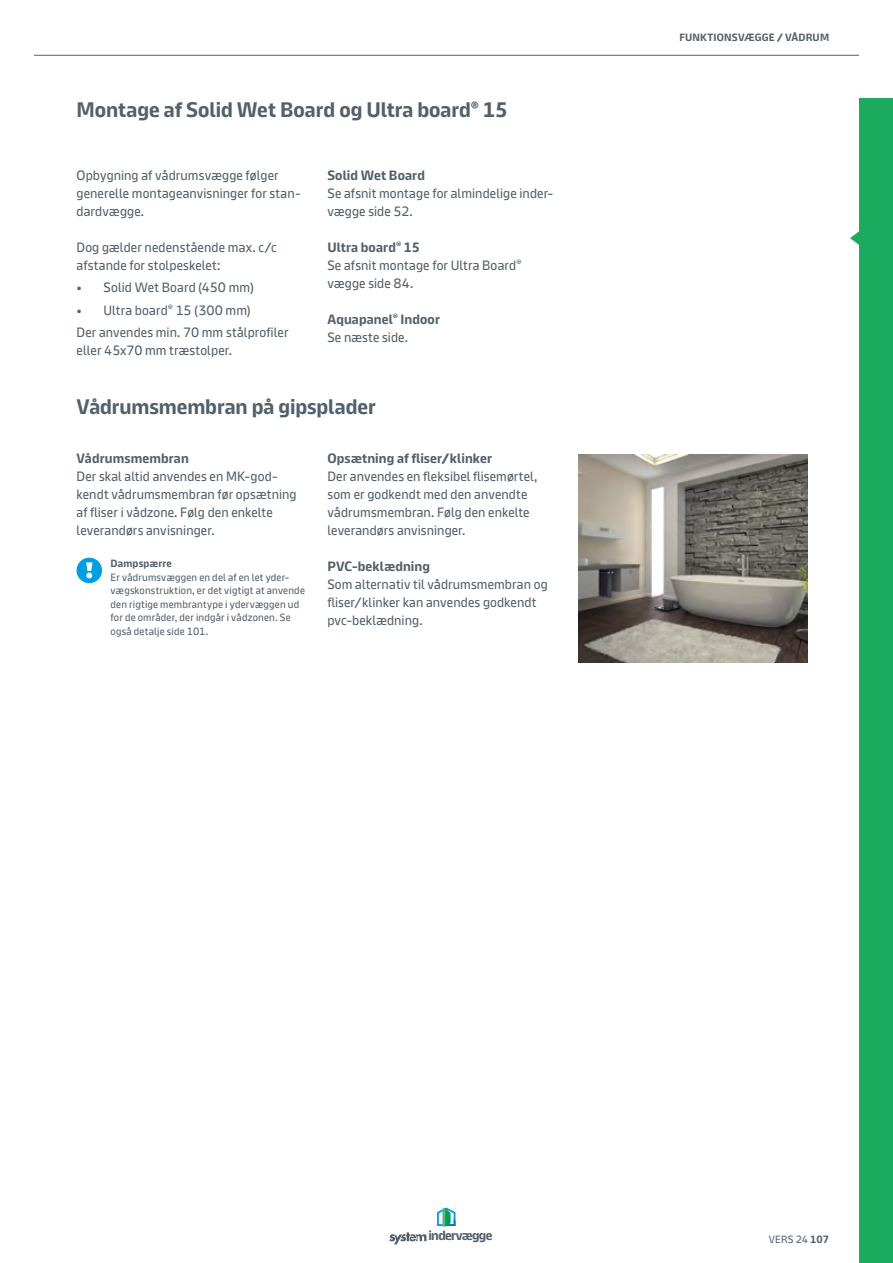
<style>
.page{position:relative;width:893px;height:1263px;background:#fff}
.page>*{position:absolute;margin:0;border:0;box-sizing:border-box;transform-origin:0 0}
.t1{font:700 21px "Knauf";letter-spacing:-.005em;color:#52606b}
.t2{font:13.5px/18px "Knauf";letter-spacing:.01em;color:#52606b}
.t3{font:700 13.5px/18px "Knauf";letter-spacing:.01em;color:#52606b}
.t4{font:700 13.35px "Knauf";letter-spacing:-.05em;color:#52606b}
.t5{font:10.5px/13.5px "Knauf";letter-spacing:.015em;color:#52606b}
.t6{font:700 10.5px "Knauf";letter-spacing:.015em;color:#52606b}
.s1{font-weight:700}
.s2{font-weight:400}
</style>
<div class="page">
<div style="left:859px;top:98px;width:34px;height:1165px;background:#1caa5e"></div>
<svg style="left:850px;top:231px;width:9px;height:14px"></svg>
<svg style="left:437px;top:1207px;width:18px;height:20px"></svg>
<hr style="left:442px;top:1208px;width:3px;height:19px;background:#58b67c">
<svg style="left:389px;top:1232px;width:37px;height:12px"></svg>
<hr style="left:34px;top:55px;width:825px;height:1px;background:#52606b">
<svg style="left:77px;top:558px;width:25px;height:25px"></svg>
<img style="left:578px;top:454px;width:230px;height:209px">
<h1 class="t1" style="left:77px;top:98px;width:433px">Montage af Solid Wet Board og Ultra board<sup>®</sup> 15</h1>
<p class="t2" style="left:77px;top:166px;width:226px">Opbygning af vådrumsvægge følger generelle montageanvisninger for stan&shy;dardvægge.</p>
<p class="t2" style="left:77px;top:238px;width:202px">Dog gælder nedenstående max. c/c afstande for stolpeskelet:</p>
<p class="t2" style="left:77px;top:278px;width:179px">• Solid Wet Board (450 mm)</p>
<p class="t2" style="left:77px;top:298px;width:214px;line-height:22.5px">• Ultra board<sup>®</sup> 15 (300 mm)<br>Der anvendes min. 70 mm stålprofiler</p>
<p class="t2" style="left:77px;top:341px;width:157px">eller 45x70 mm træstolper.</p>
<p class="t3" style="left:327px;top:166px;width:99px">Solid Wet Board</p>
<p class="t2" style="left:327px;top:184px;width:227px">Se afsnit montage for almindelige inder&shy;vægge side 52.</p>
<p class="t2" style="left:327px;top:238px;width:196px"><span class="s1">Ultra board</span><sup>®</sup> <span class="s1">15<br></span>Se afsnit montage for Ultra Board<sup>® </sup>vægge side 84.</p>
<p class="t3" style="left:327px;top:310px;width:114px">Aquapanel<sup>®</sup> Indoor<br><span class="s2">Se næste side.</span></p>
<h1 class="t1" style="left:77px;top:395px;width:301px">Vådrumsmembran på gipsplader</h1>
<p class="t3" style="left:77px;top:449px;width:114px">Vådrumsmembran</p>
<p class="t2" style="left:77px;top:467px;width:222px">Der skal altid anvendes en MK-god&shy;kendt vådrumsmembran før opsætning af fliser i vådzone. Følg den enkelte leverandørs anvisninger.</p>
<p class="t6" style="left:111px;top:558px;width:63px">Dampspærre</p>
<p class="t5" style="left:111px;top:570px;width:196px">Er vådrumsvæggen en del af en let yder&shy;vægskonstruktion, er det vigtigt at anvende den rigtige membrantype i ydervæggen ud for de områder, der indgår i vådzonen. Se også detalje side 101.</p>
<p class="t3" style="left:327px;top:449px;width:166px">Opsætning af fliser/klinker</p>
<p class="t2" style="left:327px;top:467px;width:211px">Der anvendes en fleksibel flisemørtel, som er godkendt med den anvendte vådrumsmembran. Følg den enkelte leverandørs anvisninger.</p>
<p class="t3" style="left:327px;top:557px;width:104px">PVC-beklædning</p>
<p class="t2" style="left:327px;top:575px;width:222px">Som alternativ til vådrumsmembran og fliser/klinker kan anvendes godkendt pvc-beklædning.</p>
<p class="t6" style="left:679px;top:32px;width:151px">FUNKTIONSVÆGGE / VÅDRUM</p>
<p class="t4" style="left:429px;top:1228px;width:65px">indervægge</p>
<p class="t5" style="left:769px;top:1232px;width:62px">VERS 24 <span class="s1">107</span></p>
</div>
